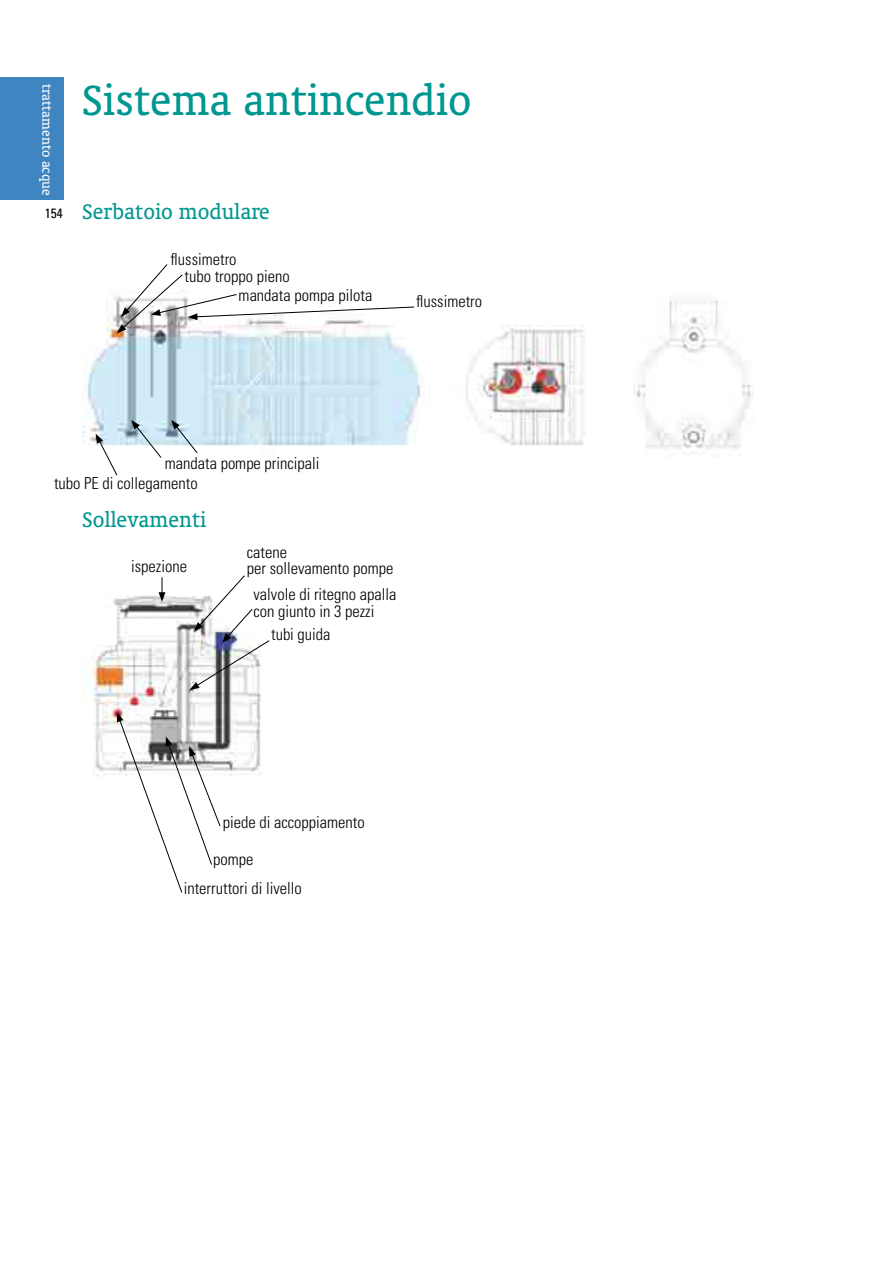
<style>
.page{position:relative;width:893px;height:1263px;background:#fff}
.page>*{position:absolute;margin:0;border:0;box-sizing:border-box;transform-origin:0 0}
.t1{font:48px "Oranda BT";color:#009790}
.t2{font:24px "Oranda BT";color:#009790}
.t3{font:300 condensed 16.5px/16.5px "Univers";color:#000}
.t4{font:15px "Oranda BT";color:#fff}
.t5{font:condensed 13.5px "Univers";color:#000}
</style>
<div class="page">
<div style="left:0;top:78px;width:64px;height:122px;background:#3e85c1"></div>
<img style="left:83px;top:296px;width:670px;height:153px">
<img style="left:82px;top:592px;width:179px;height:184px">
<svg style="left:96px;top:434px;width:22px;height:42px"></svg>
<svg style="left:131px;top:420px;width:31px;height:38px"></svg>
<svg style="left:171px;top:420px;width:27px;height:33px"></svg>
<svg style="left:117px;top:264px;width:298px;height:69px"></svg>
<svg style="left:159px;top:577px;width:6px;height:25px"></svg>
<svg style="left:190px;top:575px;width:80px;height:115px"></svg>
<svg style="left:117px;top:712px;width:104px;height:181px"></svg>
<p class="t4" style="left:56px;top:84px;width:113px;rotate:90deg">trattamento acque</p>
<p class="t5" style="left:45px;top:205px;width:19px">154</p>
<h1 class="t1" style="left:82px;top:73px;width:391px">Sistema antincendio</h1>
<h2 class="t2" style="left:82px;top:198px;width:189px">Serbatoio modulare</h2>
<p class="t3" style="left:171px;top:250px;width:67px">flussimetro</p>
<p class="t3" style="left:184px;top:268px;width:107px">tubo troppo pieno</p>
<p class="t3" style="left:239px;top:287px;width:135px">mandata pompa pilota</p>
<p class="t3" style="left:416px;top:293px;width:67px">flussimetro</p>
<p class="t3" style="left:165px;top:455px;width:156px">mandata pompe principali</p>
<p class="t3" style="left:54px;top:475px;width:145px">tubo PE di collegamento</p>
<h2 class="t2" style="left:82px;top:505px;width:126px">Sollevamenti</h2>
<p class="t3" style="left:131px;top:558px;width:57px">ispezione</p>
<p class="t3" style="left:247px;top:544px;width:148px">catene<br>per sollevamento pompe</p>
<p class="t3" style="left:254px;top:586px;width:144px">valvole di ritegno apalla con giunto in 3 pezzi</p>
<p class="t3" style="left:271px;top:626px;width:61px">tubi guida</p>
<p class="t3" style="left:213px;top:804px;width:153px;line-height:36.2px;text-indent:10px">piede di accoppiamento pompe</p>
<p class="t3" style="left:184px;top:880px;width:120px">interruttori di livello</p>
</div>
